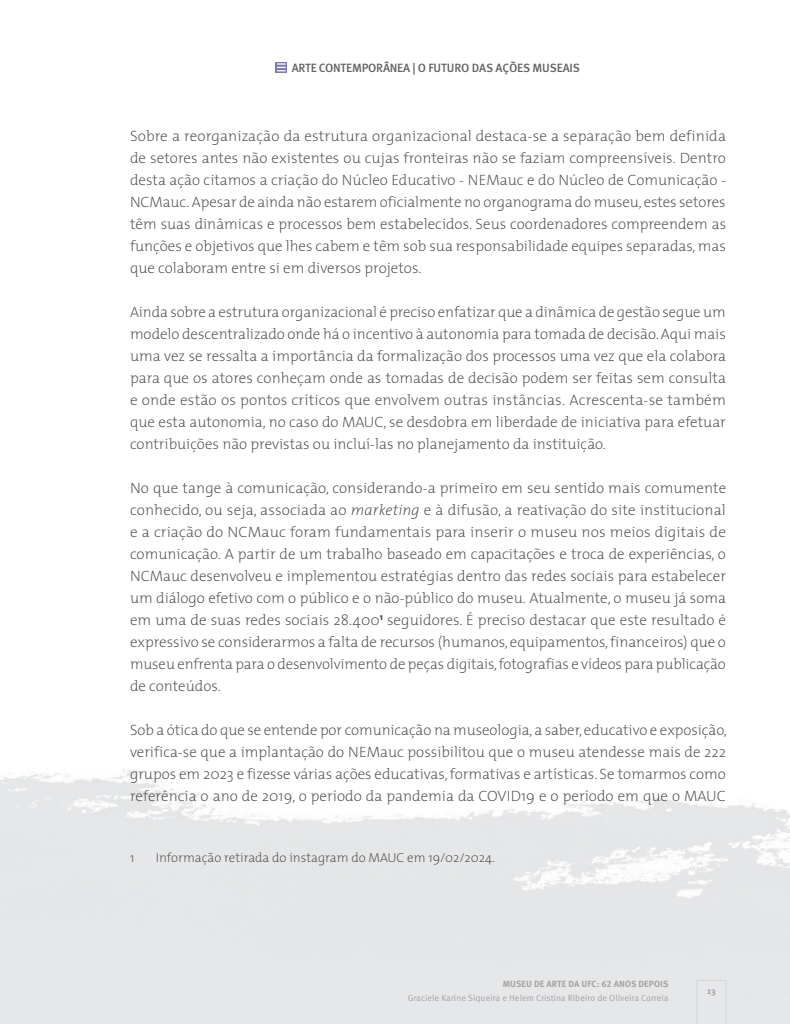
<style>
.page{position:relative;width:790px;height:1024px;background:#fff}
.page>*{position:absolute;margin:0;border:0;box-sizing:border-box;transform-origin:0 0}
.t1{font:200 15px/22px "The Mix";color:#4a4a49;text-align:justify}
.t2{font:200 13px "The Mix";color:#4a4a49}
.t3{font:500 12px "Meta Pro";letter-spacing:-.02em;color:#646363}
.t4{font:9px "Meta Pro";color:#a3a3a3}
.t5{font:700 9px "Meta Pro";letter-spacing:.01em;color:#a3a3a3}
.s1{font-style:italic}
</style>
<div class="page">
<svg style="left:696px;top:980px;width:30px;height:44px"></svg>
<svg style="left:276px;top:62px;width:11px;height:11px"></svg>
<svg style="left:277px;top:63px;width:9px;height:8px"></svg>
<p class="t3" style="left:292px;top:60px;width:290px">ARTE CONTEMPORÂNEA | O FUTURO DAS AÇÕES MUSEAIS</p>
<p class="t1" style="left:130px;top:124px;width:598px">Sobre a reorganização da estrutura organizacional destaca-se a separação bem definida de setores antes não existentes ou cujas fronteiras não se faziam compreensíveis. Dentro desta ação citamos a criação do Núcleo Educativo - NEMauc e do Núcleo de Comunicação - NCMauc. Apesar de ainda não estarem oficialmente no organograma do museu, estes setores têm suas dinâmicas e processos bem estabelecidos. Seus coordenadores compreendem as funções e objetivos que lhes cabem e têm sob sua responsabilidade equipes separadas, mas que colaboram entre si em diversos projetos.</p>
<p class="t1" style="left:130px;top:300px;width:598px">Ainda sobre a estrutura organizacional é preciso enfatizar que a dinâmica de gestão segue um modelo descentralizado onde há o incentivo à autonomia para tomada de decisão. Aqui mais uma vez se ressalta a importância da formalização dos processos uma vez que ela colabora para que os atores conheçam onde as tomadas de decisão podem ser feitas sem consulta e onde estão os pontos críticos que envolvem outras instâncias. Acrescenta-se também que esta autonomia, no caso do MAUC, se desdobra em liberdade de iniciativa para efetuar contribuições não previstas ou incluí-las no planejamento da instituição.</p>
<p class="t1" style="left:130px;top:476px;width:598px">No que tange à comunicação, considerando-a primeiro em seu sentido mais comumente conhecido, ou seja, associada ao <span class="s1">marketing</span> e à difusão, a reativação do site institucional e a criação do NCMauc foram fundamentais para inserir o museu nos meios digitais de comunicação. A partir de um trabalho baseado em capacitações e troca de experiências, o NCMauc desenvolveu e implementou estratégias dentro das redes sociais para estabelecer um diálogo efetivo com o público e o não-público do museu. Atualmente, o museu já soma em uma de suas redes sociais 28.400<sup>1</sup> seguidores. É preciso destacar que este resultado é expressivo se considerarmos a falta de recursos (humanos, equipamentos, financeiros) que o museu enfrenta para o desenvolvimento de peças digitais, fotografias e vídeos para publicação de conteúdos.</p>
<p class="t1" style="left:130px;top:718px;width:598px">Sob a ótica do que se entende por comunicação na museologia, a saber, educativo e exposição, verifica-se que a implantação do NEMauc possibilitou que o museu atendesse mais de 222 grupos em 2023 e fizesse várias ações educativas, formativas e artísticas. Se tomarmos como referência o ano de 2019, o período da pandemia da COVID19 e o período em que o MAUC</p>
<p class="t2" style="left:130px;top:847px;width:6px">1</p>
<p class="t2" style="left:156px;top:847px;width:341px">Informação retirada do instagram do MAUC em 19/02/2024.</p>
<p class="t5" style="left:503px;top:978px;width:167px">MUSEU DE ARTE DA UFC: 62 ANOS DEPOIS</p>
<p class="t4" style="left:408px;top:992px;width:262px">Graciele Karine Siqueira e Helem Cristina Ribeiro de Oliveira Correia</p>
<p class="t5" style="left:707px;top:985px;width:10px">13</p>
</div>
